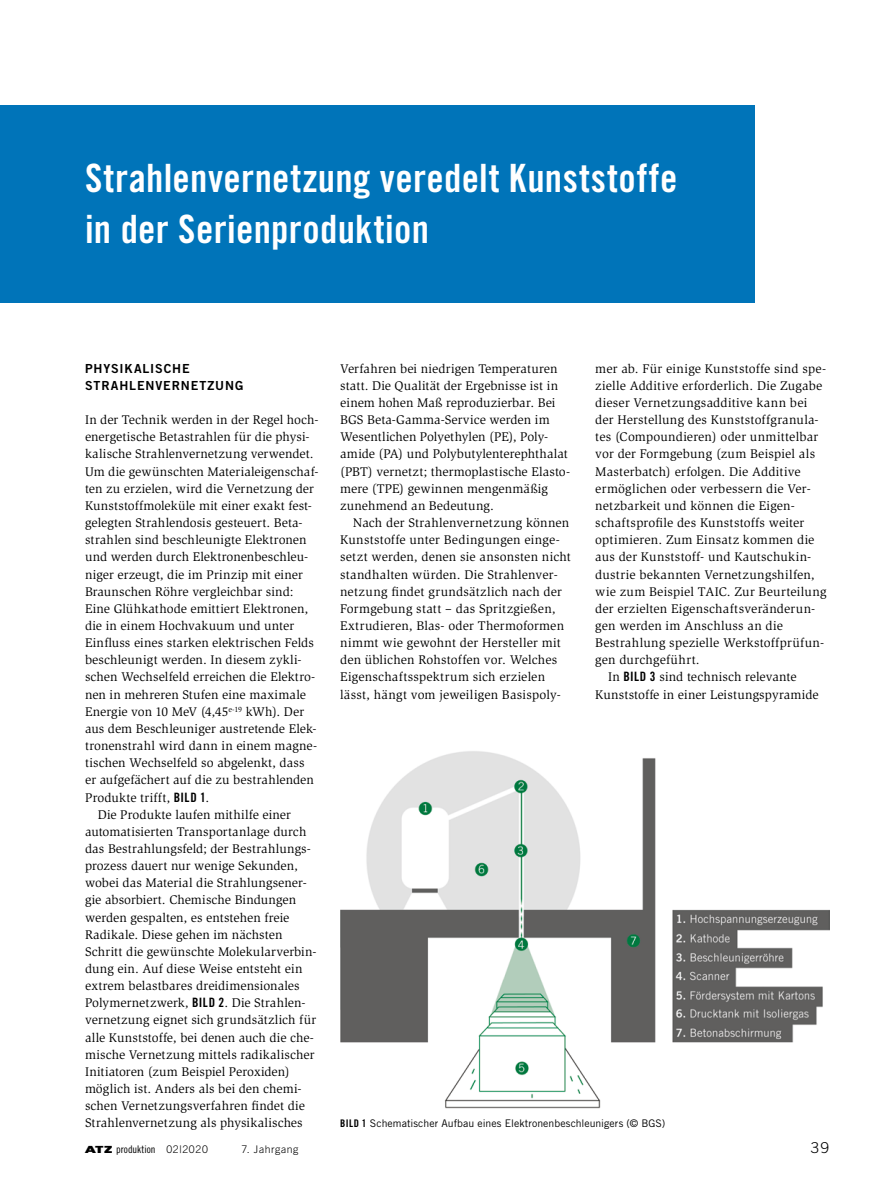
<style>
.page{position:relative;width:893px;height:1187px;background:#fff}
.page>*{position:absolute;margin:0;border:0;box-sizing:border-box;transform-origin:0 0}
.Title_x{font:39px/50.7px "Trade Gothic LT Std Bd Cn 20";letter-spacing:.01em;color:#fff}
.NoXML_Pagina{font:300 15px "Trade Gothic LT Std";color:#000}
.Para_Indent{font:12.9px/17.1px "Slimbach Std";letter-spacing:.01em;color:#000}
.Para_x{font:12.9px/17.1px "Slimbach Std";letter-spacing:.005em;color:#000}
.SectionHeading_1_x{font:12.45px/17.1px "Trade Gothic LT Std Bd 2";letter-spacing:.065em;color:#000}
.Image_Caption_x{font:10.5px "Trade Gothic LT Std";letter-spacing:.005em;color:#000}
.NoXML_Fußzeile{font:10.5px "Trade Gothic LT Std Cn 18";color:#000}
.NoXML_Fußzeile-2{font:300 10.5px "Trade Gothic LT Std";letter-spacing:.05em;color:#000}
.s1{font-family:"Trade Gothic LT Std Bd Cn 20"}
.s2{font-family:"The Sans";font-weight:900}
.s3{font-family:"Trade Gothic LT Std";font-weight:300}
</style>
<div class="page">
<div style="left:0;top:105px;width:754px;height:197px;background:#0074b9"></div>
<img style="left:340px;top:751px;width:489px;height:357px">
<p class="Title_x" style="left:85px;top:153px;width:594px">Strahlenvernetzung veredelt Kunststoffe in der Serienproduktion</p>
<p class="SectionHeading_1_x" style="left:85px;top:359px;width:160px">PHYSIKALISCHE<br>STRAHLENVERNETZUNG</p>
<p class="Para_x" style="left:85px;top:411px;width:235px">In der Technik werden in der Regel hoch&shy;energetische Betastrahlen für die physi&shy;kalische Strahlenvernetzung verwendet.<br>Um die gewünschten Materialeigenschaf&shy;ten zu erzielen, wird die Vernetzung der Kunststoffmoleküle mit einer exakt fest&shy;gelegten Strahlendosis gesteuert. Beta&shy;strahlen sind beschleunigte Elektronen und werden durch Elektronenbeschleu&shy;niger erzeugt, die im Prinzip mit einer Braunschen Röhre vergleichbar sind:<br>Eine Glühkathode emittiert Elektronen, die in einem Hochvakuum und unter Einfluss eines starken elektrischen Felds beschleunigt werden. In diesem zykli&shy;schen Wechselfeld erreichen die Elektro&shy;nen in mehreren Stufen eine maximale Energie von 10 MeV (4,45<sup>e-19</sup> kWh). Der aus dem Beschleuniger austretende Elek&shy;tronenstrahl wird dann in einem magne&shy;tischen Wechselfeld so abgelenkt, dass er aufgefächert auf die zu bestrahlenden Produkte trifft, <span class="s1">BILD 1</span>.</p>
<p class="Para_Indent" style="left:85px;top:805px;width:233px;text-indent:13px">Die Produkte laufen mithilfe einer automatisierten Transportanlage durch das Bestrahlungsfeld; der Bestrahlungs&shy;prozess dauert nur wenige Sekunden, wobei das Material die Strahlungsener&shy;gie absorbiert. Chemische Bindungen werden gespalten, es entstehen freie Radikale. Diese gehen im nächsten Schritt die gewünschte Molekularverbin&shy;dung ein. Auf diese Weise entsteht ein extrem belastbares dreidimensionales Polymernetzwerk, <span class="s1">BILD 2</span>. Die Strahlen&shy;vernetzung eignet sich grundsätzlich für alle Kunststoffe, bei denen auch die che&shy;mische Vernetzung mittels radikalischer Initiatoren (zum Beispiel Peroxiden) möglich ist. Anders als bei den chemi&shy;schen Vernetzungsverfahren findet die Strahlenvernetzung als physikalisches</p>
<p class="Para_Indent" style="left:340px;top:360px;width:231px">Verfahren bei niedrigen Temperaturen statt. Die Qualität der Ergebnisse ist in einem hohen Maß reproduzierbar. Bei BGS Beta-Gamma-Service werden im Wesentlichen Polyethylen (PE), Poly&shy;amide (PA) und Polybutylenterephthalat (PBT) vernetzt; thermoplastische Elasto&shy;mere (TPE) gewinnen mengenmäßig zunehmend an Bedeutung.</p>
<p class="Para_Indent" style="left:340px;top:514px;width:232px;text-indent:13px">Nach der Strahlenvernetzung können Kunststoffe unter Bedingungen einge&shy;setzt werden, denen sie ansonsten nicht standhalten würden. Die Strahlenver&shy;netzung findet grundsätzlich nach der Formgebung statt – das Spritzgießen, Extrudieren, Blas- oder Thermoformen nimmt wie gewohnt der Hersteller mit den üblichen Rohstoffen vor. Welches Eigenschaftsspektrum sich erzielen lässt, hängt vom jeweiligen Basispoly-</p>
<p class="Para_Indent" style="left:595px;top:360px;width:233px">mer ab. Für einige Kunststoffe sind spe&shy;zielle Additive erforderlich. Die Zugabe dieser Vernetzungsadditive kann bei der Herstellung des Kunststoffgranula&shy;tes (Compoundieren) oder unmittelbar vor der Formgebung (zum Beispiel als Masterbatch) erfolgen. Die Additive ermöglichen oder verbessern die Ver&shy;netzbarkeit und können die Eigen&shy;schaftsprofile des Kunststoffs weiter optimieren. Zum Einsatz kommen die aus der Kunststoff- und Kautschukin&shy;dustrie bekannten Vernetzungshilfen, wie zum Beispiel TAIC. Zur Beurteilung der erzielten Eigenschaftsveränderun&shy;gen werden im Anschluss an die Bestrahlung spezielle Werkstoffprüfun&shy;gen durchgeführt.</p>
<p class="Para_Indent" style="left:595px;top:668px;width:225px;text-indent:13px">In <span class="s1">BILD 3</span> sind technisch relevante<br>Kunststoffe in einer Leistungspyramide</p>
<p class="Image_Caption_x" style="left:340px;top:1117px;width:327px"><span class="s1">BILD 1</span> Schematischer Aufbau eines Elektronenbeschleunigers (© BGS)</p>
<p class="NoXML_Fußzeile" style="left:85px;top:1142px;width:124px"><span class="s2">ATZ</span> produktion <span class="s3">02|2020</span></p>
<p class="NoXML_Fußzeile-2" style="left:242px;top:1142px;width:58px">7. Jahrgang</p>
<p class="NoXML_Pagina" style="left:811px;top:1138px;width:20px">39</p>
</div>
